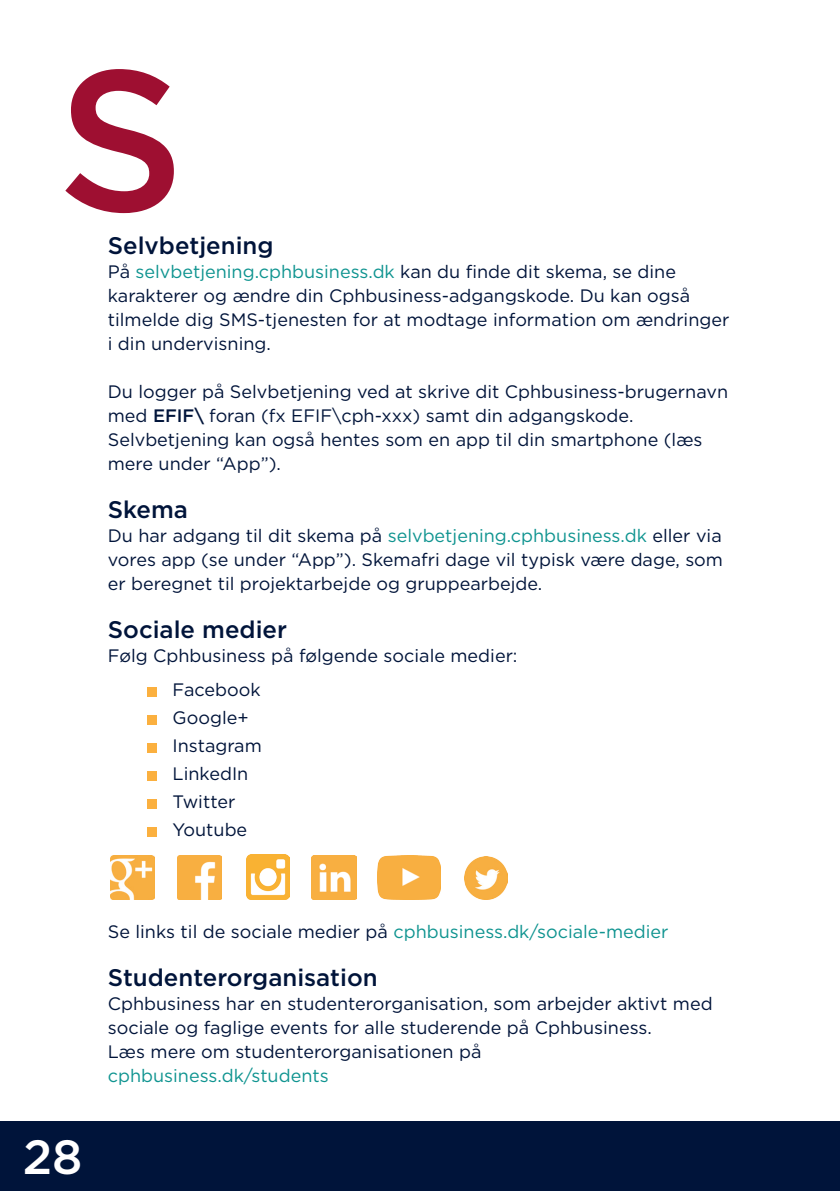
<style>
.page{position:relative;width:840px;height:1191px;background:#fff}
.page>*{position:absolute;margin:0;border:0;box-sizing:border-box;transform-origin:0 0}
.t1{font:500 200px "Gotham";color:#9e0f31}
.t2{font:500 48px "Gotham";color:#fff}
.t3{font:500 24px "Gotham";color:#00143a}
.t4{font:18px/24px "Gotham";color:#00143a}
.t5{font:18px "Gotham";color:#0f9490}
.s1{color:#0f9490}
.s2{font-weight:500}
.s3{color:#00143a}
</style>
<div class="page">
<div style="left:0;top:1121px;width:839px;height:70px;background:#00143a"></div>
<img style="left:177px;top:856px;width:44px;height:43px">
<img style="left:110px;top:856px;width:45px;height:43px">
<img style="left:246px;top:855px;width:43px;height:45px">
<img style="left:311px;top:855px;width:45px;height:45px">
<img style="left:464px;top:856px;width:43px;height:43px">
<img style="left:377px;top:855px;width:63px;height:44px">
<div style="left:147px;top:687px;width:9px;height:9px;background:#fbb03f"></div>
<div style="left:147px;top:799px;width:9px;height:9px;background:#fbb03f"></div>
<div style="left:147px;top:827px;width:9px;height:9px;background:#fbb03f"></div>
<div style="left:147px;top:771px;width:9px;height:9px;background:#fbb03f"></div>
<div style="left:147px;top:743px;width:9px;height:9px;background:#fbb03f"></div>
<div style="left:147px;top:715px;width:9px;height:9px;background:#fbb03f"></div>
<p class="t1" style="left:57px;top:9px;width:129px">S</p>
<p class="t3" style="left:108px;top:229px;width:167px">Selvbetjening</p>
<p class="t4" style="left:108px;top:259px;width:622px">På <span class="s1">selvbetjening.cphbusiness.dk</span> kan du finde dit skema, se dine karakterer og ændre din Cphbusiness-adgangskode. Du kan også tilmelde dig SMS-tjenesten for at modtage information om ændringer i din undervisning.</p>
<p class="t4" style="left:108px;top:379px;width:621px">Du logger på Selvbetjening ved at skrive dit Cphbusiness-brugernavn med <span class="s2">EFIF\</span> foran (fx EFIF\cph-xxx) samt din adgangskode.</p>
<p class="t4" style="left:108px;top:427px;width:596px">Selvbetjening kan også hentes som en app til din smartphone (læs mere under “App”).</p>
<p class="t3" style="left:108px;top:493px;width:82px">Skema</p>
<p class="t4" style="left:108px;top:523px;width:616px;text-align:justify">Du har adgang til dit skema på <span class="s1">selvbetjening.cphbusiness.dk</span> eller via vores app (se under “App”). Skemafri dage vil typisk være dage, som er beregnet til projektarbejde og gruppearbejde.</p>
<p class="t3" style="left:108px;top:613px;width:181px">Sociale medier</p>
<p class="t4" style="left:108px;top:643px;width:411px">Følg Cphbusiness på følgende sociale medier:</p>
<p class="t4" style="left:172px;top:677px;width:89px">Facebook</p>
<p class="t4" style="left:172px;top:705px;width:77px">Google+</p>
<p class="t4" style="left:172px;top:733px;width:91px">Instagram</p>
<p class="t4" style="left:172px;top:761px;width:77px">LinkedIn</p>
<p class="t4" style="left:172px;top:789px;width:64px">Twitter</p>
<p class="t4" style="left:172px;top:817px;width:76px">Youtube</p>
<h2 class="t2" style="left:23px;top:1125px;width:61px">28</h2>
<p class="t5" style="left:108px;top:920px;width:562px"><span class="s3">Se links til de sociale medier på</span> cphbusiness.dk/sociale-medier</p>
<p class="t3" style="left:108px;top:961px;width:271px">Studenterorganisation</p>
<p class="t4" style="left:108px;top:991px;width:606px">Cphbusiness har en studenterorganisation, som arbejder aktivt med sociale og faglige events for alle studerende på Cphbusiness.</p>
<p class="t4" style="left:108px;top:1039px;width:375px">Læs mere om studenterorganisationen på <span class="s1">cphbusiness.dk/students</span></p>
</div>
